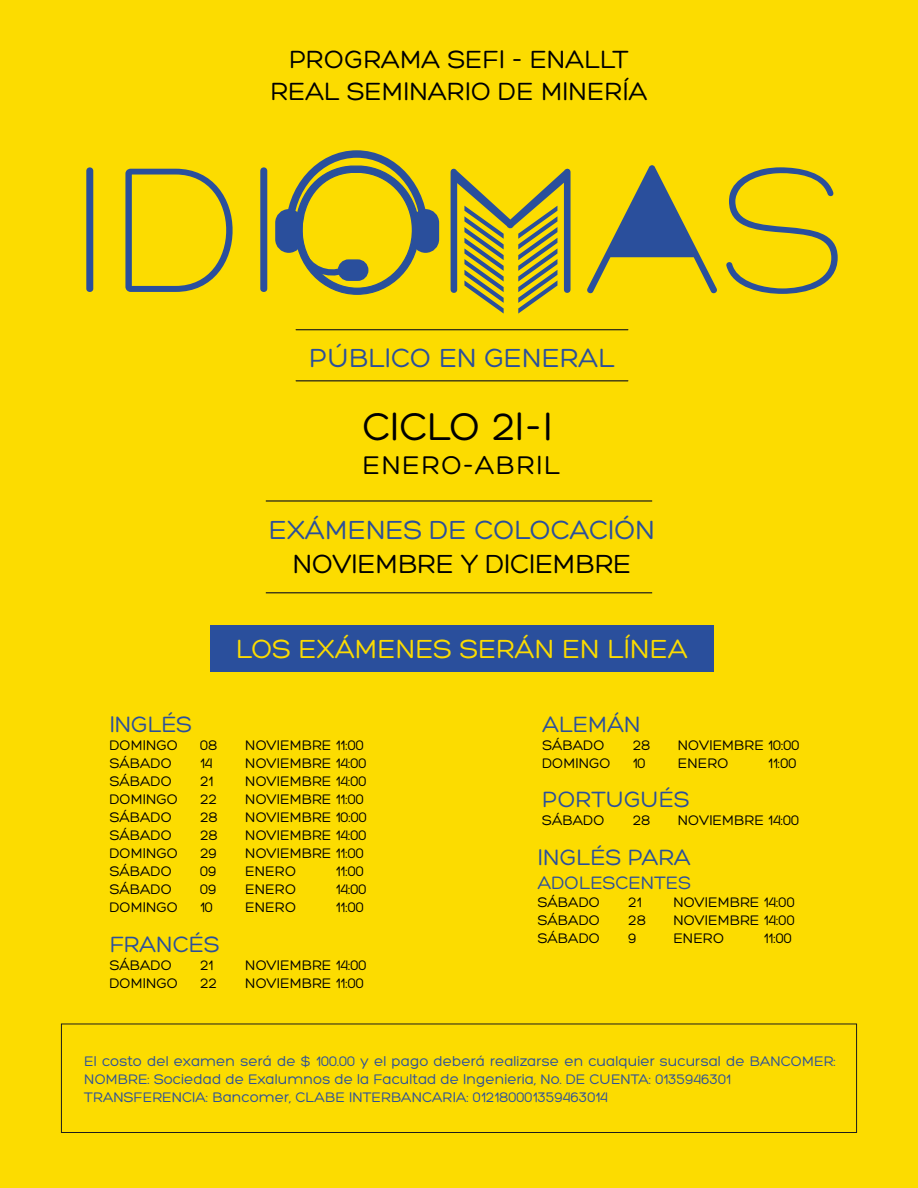
<style>
.page{position:relative;width:918px;height:1188px;background:#fcdc00}
.page>*{position:absolute;margin:0;border:0;box-sizing:border-box;transform-origin:0 0}
.t1{font:41.7px "Hero";color:#000}
.t2{font:28.35px "Hero";color:#2a4f9c}
.t3{font:28.35px "Hero";color:#fcdc00}
.t4{font:28.35px "Hero";letter-spacing:-.01em;color:#000}
.t5{font:27.75px "Hero";letter-spacing:.05em;color:#000}
.t6{font:27px/32.4px "Hero";color:#000;text-align:center}
.t7{font:24px "Hero";color:#2a4f9c}
.t8{font:19.5px "Hero";color:#2a4f9c}
.t9{font:15px "Hero";color:#000}
.t10{font:15px/18px "Hero";color:#2a4f9c}
</style>
<div class="page">
<hr style="left:296px;top:329px;width:332px;height:1px;background:#1d1d1b">
<hr style="left:296px;top:380px;width:332px;height:1px;background:#1d1d1b">
<div style="left:275px;top:209px;width:27px;height:44px;border:8px solid #2a4f9c;border-radius:10px"></div>
<div style="left:412px;top:209px;width:27px;height:44px;border:8px solid #2a4f9c;border-radius:10px"></div>
<svg style="left:282px;top:150px;width:150px;height:145px"></svg>
<div style="left:341px;top:262px;width:25px;height:16px;background:#2a4f9c;border-radius:8px"></div>
<div style="left:338px;top:259px;width:30px;height:22px;border:6px solid #2a4f9c;border-radius:8px"></div>
<svg style="left:86px;top:167px;width:7px;height:125px"></svg>
<svg style="left:125px;top:169px;width:108px;height:123px"></svg>
<svg style="left:260px;top:167px;width:7px;height:125px"></svg>
<svg style="left:587px;top:165px;width:130px;height:129px"></svg>
<svg style="left:726px;top:167px;width:112px;height:127px"></svg>
<svg style="left:451px;top:168px;width:120px;height:146px"></svg>
<div style="left:210px;top:626px;width:504px;height:46px;background:#2a4f9c"></div>
<div style="left:61px;top:1024px;width:796px;height:109px;border:1px solid #1d1d1b"></div>
<hr style="left:266px;top:500px;width:386px;height:2px;background:#1d1d1b">
<hr style="left:266px;top:592px;width:386px;height:1px;background:#1d1d1b">
<h3 class="t6" style="left:270px;top:43px;width:379px">PROGRAMA SEFI - ENALLT<br>REAL SEMINARIO DE MINERÍA</h3>
<h2 class="t2" style="left:309px;top:343px;width:307px">PÚBLICO EN GENERAL</h2>
<h1 class="t1" style="left:363px;top:406px;width:191px">CICLO 2l-I</h1>
<h3 class="t5" style="left:363px;top:450px;width:199px">ENERO-ABRIL</h3>
<h2 class="t2" style="left:269px;top:515px;width:388px">EXÁMENES DE COLOCACIÓN</h2>
<h2 class="t4" style="left:293px;top:549px;width:340px">NOVIEMBRE Y DICIEMBRE</h2>
<h2 class="t3" style="left:236px;top:634px;width:453px">LOS EXÁMENES SERÁN EN LÍNEA</h2>
<h3 class="t7" style="left:110px;top:712px;width:84px">INGLÉS</h3>
<p class="t9" style="left:110px;top:737px;width:70px">DOMINGO</p>
<p class="t9" style="left:200px;top:737px;width:19px">08</p>
<p class="t9" style="left:245px;top:737px;width:120px">NOVIEMBRE 11:00</p>
<p class="t9" style="left:110px;top:755px;width:64px">SÁBADO</p>
<p class="t9" style="left:200px;top:755px;width:14px">14</p>
<p class="t9" style="left:245px;top:755px;width:123px">NOVIEMBRE 14:00</p>
<p class="t9" style="left:110px;top:773px;width:64px">SÁBADO</p>
<p class="t9" style="left:200px;top:773px;width:15px">21</p>
<p class="t9" style="left:245px;top:773px;width:123px">NOVIEMBRE 14:00</p>
<p class="t9" style="left:110px;top:791px;width:70px">DOMINGO</p>
<p class="t9" style="left:200px;top:791px;width:19px">22</p>
<p class="t9" style="left:245px;top:791px;width:120px">NOVIEMBRE 11:00</p>
<p class="t9" style="left:110px;top:809px;width:64px">SÁBADO</p>
<p class="t9" style="left:200px;top:809px;width:19px">28</p>
<p class="t9" style="left:245px;top:809px;width:123px">NOVIEMBRE 10:00</p>
<p class="t9" style="left:110px;top:827px;width:64px">SÁBADO</p>
<p class="t9" style="left:200px;top:827px;width:19px">28</p>
<p class="t9" style="left:245px;top:827px;width:123px">NOVIEMBRE 14:00</p>
<p class="t9" style="left:110px;top:845px;width:70px">DOMINGO</p>
<p class="t9" style="left:200px;top:845px;width:18px">29</p>
<p class="t9" style="left:245px;top:845px;width:120px">NOVIEMBRE 11:00</p>
<p class="t9" style="left:110px;top:863px;width:64px">SÁBADO</p>
<p class="t9" style="left:200px;top:863px;width:18px">09</p>
<p class="t9" style="left:245px;top:863px;width:52px">ENERO</p>
<p class="t9" style="left:336px;top:863px;width:30px">11:00</p>
<p class="t9" style="left:110px;top:881px;width:64px">SÁBADO</p>
<p class="t9" style="left:200px;top:881px;width:18px">09</p>
<p class="t9" style="left:245px;top:881px;width:52px">ENERO</p>
<p class="t9" style="left:336px;top:881px;width:32px">14:00</p>
<p class="t9" style="left:110px;top:899px;width:70px">DOMINGO</p>
<p class="t9" style="left:200px;top:899px;width:14px">10</p>
<p class="t9" style="left:245px;top:899px;width:52px">ENERO</p>
<p class="t9" style="left:336px;top:899px;width:30px">11:00</p>
<h3 class="t7" style="left:110px;top:932px;width:111px">FRANCÉS</h3>
<p class="t9" style="left:110px;top:958px;width:64px">SÁBADO</p>
<p class="t9" style="left:200px;top:958px;width:15px">21</p>
<p class="t9" style="left:245px;top:958px;width:123px">NOVIEMBRE 14:00</p>
<p class="t9" style="left:110px;top:976px;width:70px">DOMINGO</p>
<p class="t9" style="left:200px;top:976px;width:19px">22</p>
<p class="t9" style="left:245px;top:976px;width:120px">NOVIEMBRE 11:00</p>
<h3 class="t7" style="left:542px;top:712px;width:100px">ALEMÁN</h3>
<p class="t9" style="left:542px;top:737px;width:64px">SÁBADO</p>
<p class="t9" style="left:633px;top:737px;width:19px">28</p>
<p class="t9" style="left:678px;top:737px;width:123px">NOVIEMBRE 10:00</p>
<p class="t9" style="left:542px;top:755px;width:70px">DOMINGO</p>
<p class="t9" style="left:633px;top:755px;width:14px">10</p>
<p class="t9" style="left:678px;top:755px;width:52px">ENERO</p>
<p class="t9" style="left:768px;top:755px;width:30px">11:00</p>
<h3 class="t7" style="left:542px;top:787px;width:149px">PORTUGUÉS</h3>
<p class="t9" style="left:542px;top:812px;width:64px">SÁBADO</p>
<p class="t9" style="left:633px;top:812px;width:19px">28</p>
<p class="t9" style="left:678px;top:812px;width:123px">NOVIEMBRE 14:00</p>
<h3 class="t7" style="left:538px;top:845px;width:155px">INGLÉS PARA</h3>
<h3 class="t8" style="left:538px;top:872px;width:155px">ADOLESCENTES</h3>
<p class="t9" style="left:538px;top:894px;width:64px">SÁBADO</p>
<p class="t9" style="left:628px;top:894px;width:15px">21</p>
<p class="t9" style="left:673px;top:894px;width:123px">NOVIEMBRE 14:00</p>
<p class="t9" style="left:538px;top:912px;width:64px">SÁBADO</p>
<p class="t9" style="left:628px;top:912px;width:19px">28</p>
<p class="t9" style="left:673px;top:912px;width:123px">NOVIEMBRE 14:00</p>
<p class="t9" style="left:538px;top:930px;width:64px">SÁBADO</p>
<p class="t9" style="left:628px;top:930px;width:10px">9</p>
<p class="t9" style="left:673px;top:930px;width:52px">ENERO</p>
<p class="t9" style="left:764px;top:930px;width:30px">11:00</p>
<p class="t10" style="left:84px;top:1052px;width:753px">El costo del examen será de $ 100.00 y el pago deberá realizarse en cualquier sucursal de BANCOMER:<br>NOMBRE: Sociedad de Exalumnos de la Facultad de Ingenieria, No. DE CUENTA: 0135946301<br>TRANSFERENCIA: Bancomer, CLABE INTERBANCARIA: 012180001359463014</p>
</div>
